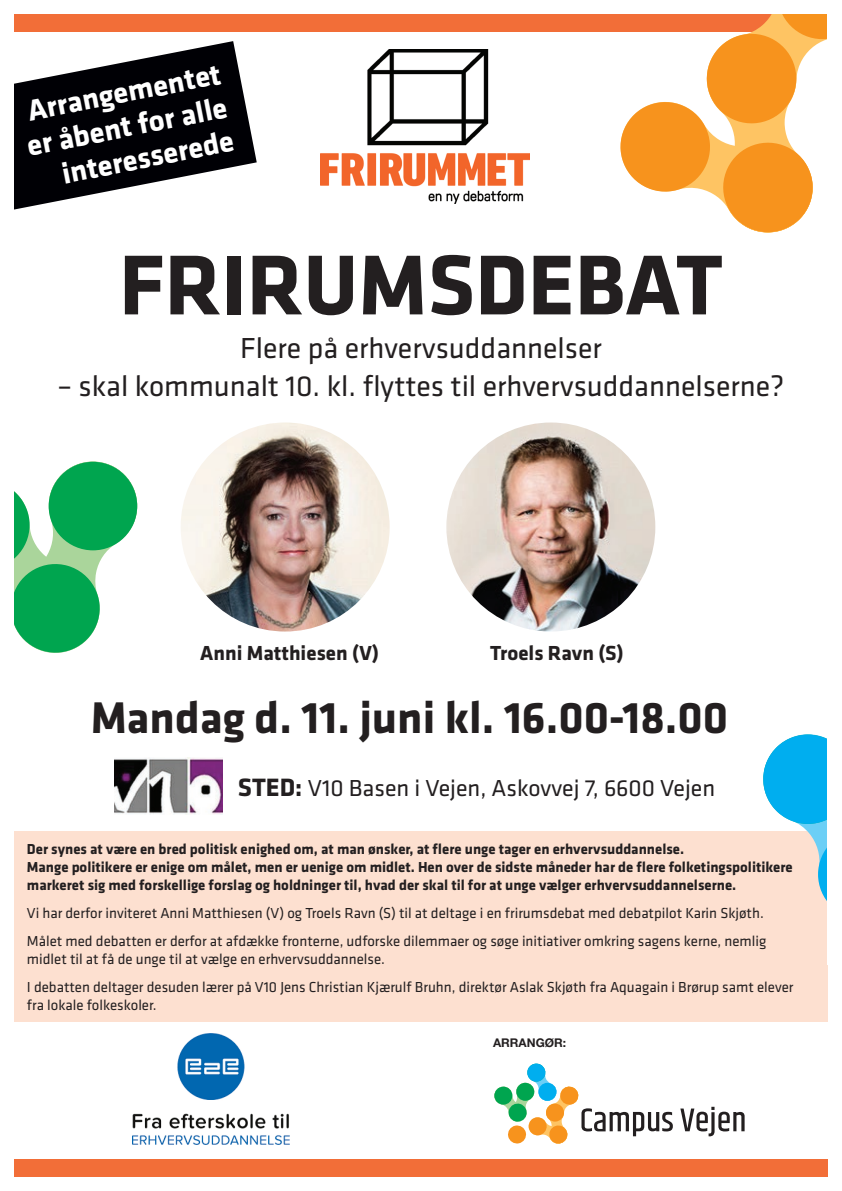
<style>
.page{position:relative;width:842px;height:1191px;background:#fff}
.page>*{position:absolute;margin:0;border:0;box-sizing:border-box;transform-origin:0 0}
.t1{font:700 88px "Klavika";color:#231f20}
.t2{font:700 46px "Klavika";color:#231f20}
.t3{font:700 30.6px/34px "Klavika";color:#fff;text-align:right}
.t4{font:30px "Klavika";color:#231f20}
.t5{font:24px "Klavika";color:#231f20}
.t6{font:700 21.1px "Klavika";color:#231f20}
.t7{font:15px/28px "Klavika";color:#231f20}
.t8{font:700 15px/18px "Klavika";color:#231f20}
.t9{font:700 12px "Helvetica Neue LT Std";color:#231f20}
.s1{font-weight:700;font-size:26px}
</style>
<div class="page">
<div style="left:14px;top:831px;width:814px;height:190px;background:#fde0d0"></div>
<div style="left:14px;top:1159px;width:814px;height:17px;background:#f26e38"></div>
<div style="left:14px;top:14px;width:814px;height:17px;background:#f26e38"></div>
<img style="left:321px;top:49px;width:209px;height:155px">
<svg style="left:14px;top:461px;width:124px;height:192px"></svg>
<img style="left:181px;top:422px;width:209px;height:209px;border-radius:104px">
<img style="left:446px;top:422px;width:209px;height:209px;border-radius:104px">
<svg style="left:680px;top:1106px;width:65px;height:30px"></svg>
<svg style="left:494px;top:1063px;width:179px;height:81px"></svg>
<img style="left:115px;top:757px;width:107px;height:57px">
<svg style="left:14px;top:41px;width:243px;height:169px;fill:#000005"></svg>
<svg style="left:616px;top:14px;width:211px;height:219px"></svg>
<svg style="left:763px;top:734px;width:64px;height:167px"></svg>
<div style="left:827px;top:0;width:15px;height:965px;background:#fff"></div>
<img style="left:133px;top:1033px;width:157px;height:111px">
<h3 class="t3" style="left:17px;top:94px;width:205px;rotate:-11deg">Arrangementet er åbent for alle interesserede</h3>
<h1 class="t1" style="left:119px;top:221px;width:605px">FRIRUMSDEBAT</h1>
<h3 class="t4" style="left:240px;top:329px;width:363px">Flere på erhvervsuddannelser</h3>
<h3 class="t4" style="left:58px;top:367px;width:728px">– skal kommunalt 10. kl. flyttes til erhvervsuddannelserne?</h3>
<h3 class="t6" style="left:200px;top:638px;width:180px">Anni Matthiesen (V)</h3>
<h3 class="t6" style="left:490px;top:638px;width:135px">Troels Ravn (S)</h3>
<h2 class="t2" style="left:91px;top:684px;width:639px">Mandag d. 11. juni kl. 16.00-18.00</h2>
<h3 class="t5" style="left:238px;top:772px;width:479px"><span class="s1">STED:</span> V10 Basen i Vejen, Askovvej 7, 6600 Vejen</h3>
<p class="t8" style="left:27px;top:839px;width:767px">Der synes at være en bred politisk enighed om, at man ønsker, at flere unge tager en erhvervsuddannelse.<br>Mange politikere er enige om målet, men er uenige om midlet. Hen over de sidste måneder har de flere folketingspolitikere markeret sig med forskellige forslag og holdninger til, hvad der skal til for at unge vælger erhvervsuddannelserne.</p>
<p class="t7" style="left:27px;top:898px;width:741px">Vi har derfor inviteret Anni Matthiesen (V) og Troels Ravn (S) til at deltage i en frirumsdebat med debatpilot Karin Skjøth.<br>Målet med debatten er derfor at afdække fronterne, udforske dilemmaer og søge initiativer omkring sagens kerne, nemlig</p>
<p class="t7" style="left:27px;top:944px;width:768px">midlet til at få de unge til at vælge en erhvervsuddannelse.<br>I debatten deltager desuden lærer på V10 Jens Christian Kjærulf Bruhn, direktør Aslak Skjøth fra Aquagain i Brørup samt elever</p>
<p class="t7" style="left:27px;top:990px;width:131px">fra lokale folkeskoler.</p>
<p class="t9" style="left:493px;top:1035px;width:75px">ARRANGØR:</p>
</div>
